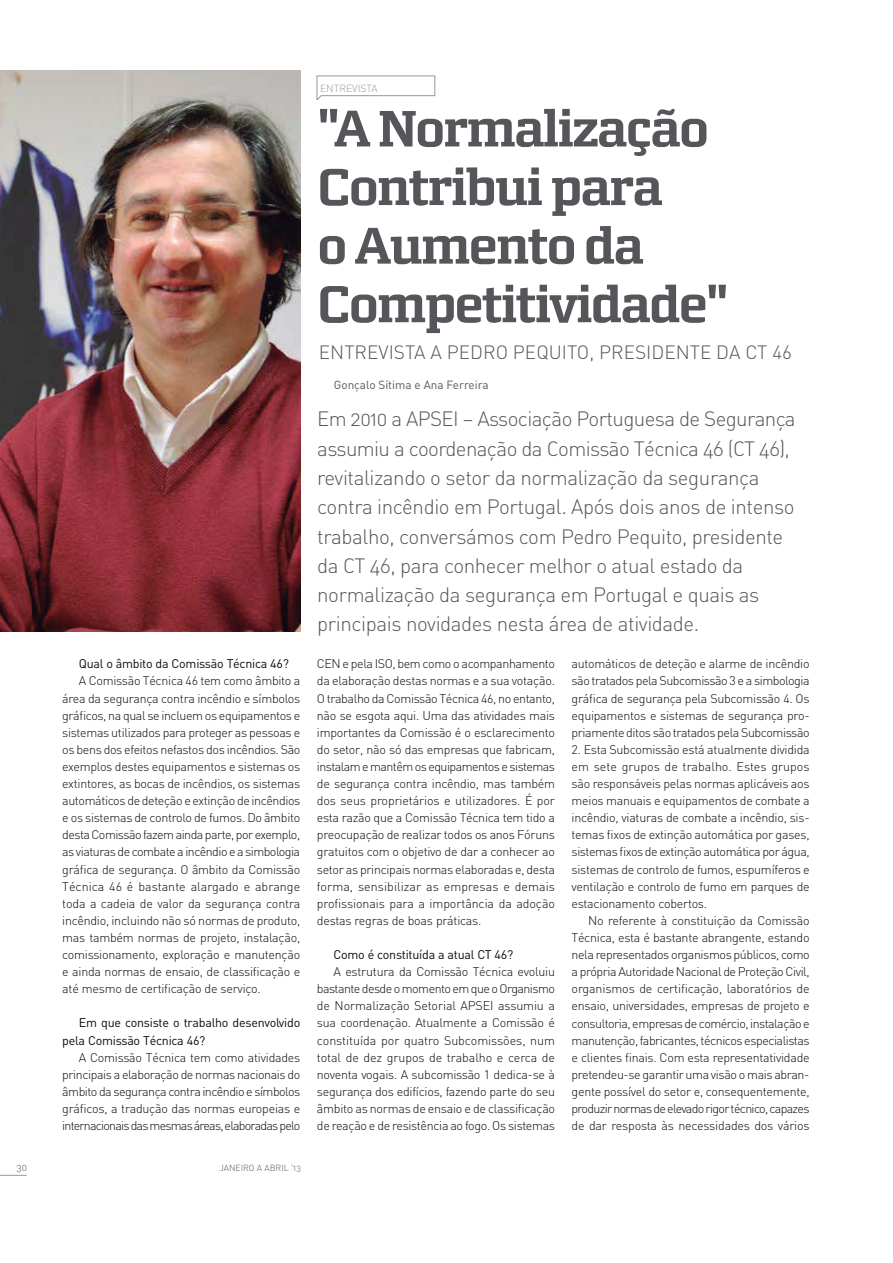
<style>
.page{position:relative;width:893px;height:1263px;background:#fff}
.page>*{position:absolute;margin:0;border:0;box-sizing:border-box;transform-origin:0 0}
.t1{font:700 51.3px/58.7px "Morgan Av Office";letter-spacing:-.04em;color:#56565a}
.t2{font:20.55px/29.2px "DIN Light Alternate";letter-spacing:-.02em;color:#56565a}
.t3{font:300 19.05px "DIN";color:#56565a}
.t4{font:300 12.45px/17.1px "DIN";letter-spacing:-.02em;color:#0b090c;text-align:justify}
.t5{font:12.45px/17.1px "DIN";letter-spacing:-.02em;color:#0b090c}
.t6{font:11.7px "DIN";color:#56565a}
.t7{font:300 10.2px "DIN";color:#959a9b}
.t8{font:10.2px "DIN Light Alternate";color:#56565a}
.t9{font:8.85px "DIN Light Alternate";color:#56565a}
</style>
<div class="page">
<svg style="left:0;top:1175px;width:27px;height:1px"></svg>
<svg style="left:316px;top:76px;width:119px;height:24px"></svg>
<img style="left:0;top:71px;width:300px;height:560px">
<p class="t8" style="left:16px;top:1164px;width:12px">30</p>
<p class="t5" style="left:79px;top:657px;width:212px">Qual o âmbito da Comissão Técnica 46?</p>
<p class="t4" style="left:62px;top:674px;width:240px;text-indent:17px">A Comissão Técnica 46 tem como âmbito a área da segurança contra incêndio e símbolos gráficos, na qual se incluem os equipamentos e sistemas utilizados para proteger as pessoas e os bens dos efeitos nefastos dos incêndios. São exemplos destes equipamentos e sistemas os extintores, as bocas de incêndios, os sistemas automáticos de deteção e extinção de incêndios e os sistemas de controlo de fumos. Do âmbito desta Comissão fazem ainda parte, por exemplo, as viaturas de combate a incêndio e a simbologia gráfica de segurança. O âmbito da Comissão Técnica 46 é bastante alargado e abrange toda a cadeia de valor da segurança contra incêndio, incluindo não só normas de produto, mas também normas de projeto, instalação, comissionamento, exploração e manutenção e ainda normas de ensaio, de classificação e até mesmo de certificação de serviço.</p>
<p class="t5" style="left:62px;top:1016px;width:240px;text-indent:17px">Em que consiste o trabalho desenvolvido pela Comissão Técnica 46?</p>
<p class="t4" style="left:62px;top:1050px;width:240px;text-indent:17px">A Comissão Técnica tem como atividades principais a elaboração de normas nacionais do âmbito da segurança contra incêndio e símbolos gráficos, a tradução das normas europeias e internacionais das mesmas áreas, elaboradas pelo</p>
<p class="t9" style="left:219px;top:1165px;width:83px">JANEIRO A ABRIL '13</p>
<p class="t7" style="left:320px;top:84px;width:59px">ENTREVISTA</p>
<h1 class="t1" style="left:317px;top:99px;width:413px">"A Normalização<br>Contribui para<br>o Aumento da<br>Competitividade"</h1>
<h3 class="t3" style="left:319px;top:345px;width:474px">ENTREVISTA A PEDRO PEQUITO, PRESIDENTE DA CT 46</h3>
<p class="t6" style="left:334px;top:381px;width:156px">Gonçalo Sítima e Ana Ferreira</p>
<p class="t2" style="left:317px;top:407px;width:480px">Em 2010 a APSEI – Associação Portuguesa de Segurança assumiu a coordenação da Comissão Técnica 46 (CT 46), revitalizando o setor da normalização da segurança contra incêndio em Portugal. Após dois anos de intenso trabalho, conversámos com Pedro Pequito, presidente da CT 46, para conhecer melhor o atual estado da normalização da segurança em Portugal e quais as principais novidades nesta área de atividade.</p>
<p class="t4" style="left:317px;top:657px;width:240px">CEN e pela ISO, bem como o acompanhamento da elaboração destas normas e a sua votação.<br>O trabalho da Comissão Técnica 46, no entanto, não se esgota aqui. Uma das atividades mais importantes da Comissão é o esclarecimento do setor, não só das empresas que fabricam, instalam e mantêm os equipamentos e sistemas de segurança contra incêndio, mas também dos seus proprietários e utilizadores. É por esta razão que a Comissão Técnica tem tido a preocupação de realizar todos os anos Fóruns gratuitos com o objetivo de dar a conhecer ao setor as principais normas elaboradas e, desta forma, sensibilizar as empresas e demais profissionais para a importância da adoção destas regras de boas práticas.</p>
<p class="t5" style="left:333px;top:948px;width:181px">Como é constituída a atual CT 46?</p>
<p class="t4" style="left:317px;top:965px;width:240px;text-indent:17px">A estrutura da Comissão Técnica evoluiu bastante desde o momento em que o Organismo de Normalização Setorial APSEI assumiu a sua coordenação. Atualmente a Comissão é constituída por quatro Subcomissões, num total de dez grupos de trabalho e cerca de noventa vogais. A subcomissão 1 dedica-se à segurança dos edifícios, fazendo parte do seu âmbito as normas de ensaio e de classificação de reação e de resistência ao fogo. Os sistemas</p>
<p class="t4" style="left:571px;top:657px;width:240px">automáticos de deteção e alarme de incêndio são tratados pela Subcomissão 3 e a simbologia gráfica de segurança pela Subcomissão 4. Os equipamentos e sistemas de segurança pro&shy;priamente ditos são tratados pela Subcomissão</p>
<p class="t4" style="left:571px;top:742px;width:240px">2. Esta Subcomissão está atualmente dividida em sete grupos de trabalho. Estes grupos são responsáveis pelas normas aplicáveis aos meios manuais e equipamentos de combate a incêndio, viaturas de combate a incêndio, sis&shy;temas fixos de extinção automática por gases, sistemas fixos de extinção automática por água, sistemas de controlo de fumos, espumíferos e ventilação e controlo de fumo em parques de estacionamento cobertos.</p>
<p class="t4" style="left:571px;top:913px;width:240px;text-indent:17px">No referente à constituição da Comissão Técnica, esta é bastante abrangente, estando nela representados organismos públicos, como a própria Autoridade Nacional de Proteção Civil, organismos de certificação, laboratórios de ensaio, universidades, empresas de projeto e consultoria, empresas de comércio, instalação e manutenção, fabricantes, técnicos especialistas e clientes finais. Com esta representatividade pretendeu-se garantir uma visão o mais abran&shy;gente possível do setor e, consequentemente, produzir normas de elevado rigor técnico, capazes de dar resposta às necessidades dos vários</p>
</div>
